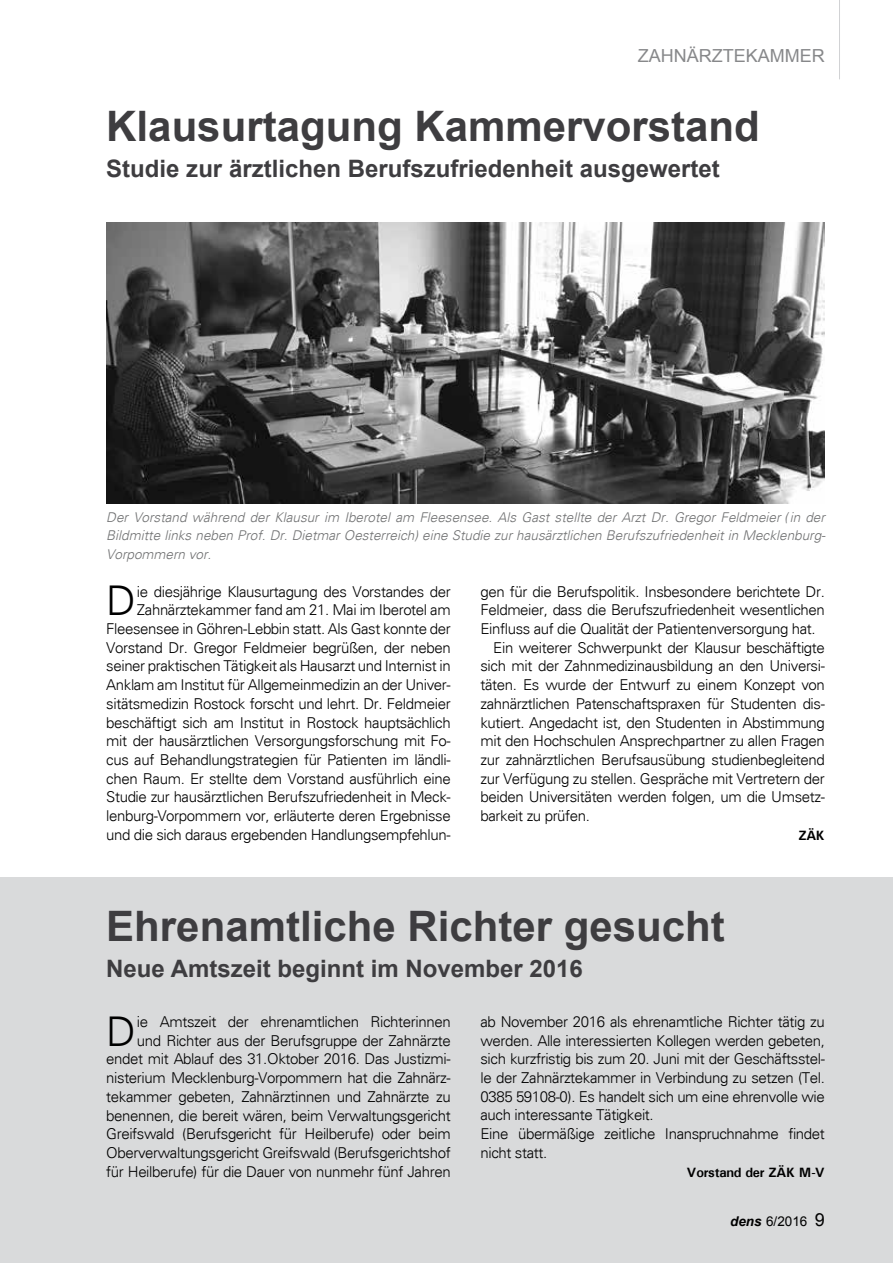
<style>
.page{position:relative;width:893px;height:1263px;background:#fff}
.page>*{position:absolute;margin:0;border:0;box-sizing:border-box;transform-origin:0 0}
.t1{font:700 42px "Arial";color:#3e3d40}
.t2{font:300 41.1px "Univers";color:#000}
.t3{font:700 24px "Arial";color:#3e3d40}
.t4{font:18px "Arial";color:#87888a}
.t5{font:300 15px/18.8px "Univers";letter-spacing:-.025em;color:#000;text-align:right}
.t6{font:italic 300 13.5px/18.8px "Univers";color:#707172;text-align:justify}
.t7{font:700 13.5px "Univers";letter-spacing:-.02em;color:#000}
.t8{font:13.5px "Arial";color:#000}
.s1{font-weight:700;font-style:italic}
.s2{font-size:18px}
</style>
<div class="page">
<hr style="left:839px;top:0;width:1px;height:79px;background:#d1d2d4">
<div style="left:0;top:877px;width:893px;height:386px;background:#d9dadb"></div>
<img style="left:106px;top:222px;width:719px;height:281px">
<p class="t4" style="left:638px;top:44px;width:189px">ZAHNÄRZTEKAMMER</p>
<h1 class="t1" style="left:106px;top:98px;width:655px">Klausurtagung Kammervorstand</h1>
<h3 class="t3" style="left:106px;top:152px;width:615px">Studie zur ärztlichen Berufszufriedenheit ausgewertet</h3>
<p class="t6" style="left:106px;top:508px;width:721px">Der Vorstand während der Klausur im Iberotel am Fleesensee. Als Gast stellte der Arzt Dr. Gregor Feldmeier (in der Bildmitte links neben Prof. Dr. Dietmar Oesterreich) eine Studie zur hausärztlichen Berufszufriedenheit in Mecklenburg-Vorpommern vor.</p>
<h2 class="t2" style="left:106px;top:576px;width:31px">D</h2>
<p class="t5" style="left:106px;top:582px;width:346px">ie diesjährige Klausurtagung des Vorstandes der Zahnärztekammer fand am 21. Mai im Iberotel am Fleesensee in Göhren-Lebbin statt. Als Gast konnte der Vorstand Dr. Gregor Feldmeier begrüßen, der neben seiner praktischen Tätigkeit als Hausarzt und Internist in Anklam am Institut für Allgemeinmedizin an der Univer&shy;sitätsmedizin Rostock forscht und lehrt. Dr. Feldmeier beschäftigt sich am Institut in Rostock hauptsächlich mit der hausärztlichen Versorgungsforschung mit Fo&shy;cus auf Behandlungstrategien für Patienten im ländli&shy;chen Raum. Er stellte dem Vorstand ausführlich eine Studie zur hausärztlichen Berufszufriedenheit in Meck&shy;lenburg-Vorpommern vor, erläuterte deren Ergebnisse und die sich daraus ergebenden Handlungsempfehlun-</p>
<p class="t5" style="left:480px;top:582px;width:346px">gen für die Berufspolitik. Insbesondere berichtete Dr.</p>
<p class="t5" style="left:480px;top:601px;width:346px">Feldmeier, dass die Berufszufriedenheit wesentlichen</p>
<p class="t5" style="left:480px;top:619px;width:337px">Einfluss auf die Qualität der Patientenversorgung hat.</p>
<p class="t5" style="left:493px;top:638px;width:333px">Ein weiterer Schwerpunkt der Klausur beschäftigte</p>
<p class="t5" style="left:480px;top:657px;width:346px">sich mit der Zahnmedizinausbildung an den Universi-</p>
<p class="t5" style="left:480px;top:675px;width:346px">täten. Es wurde der Entwurf zu einem Konzept von</p>
<p class="t5" style="left:480px;top:694px;width:346px">zahnärztlichen Patenschaftspraxen für Studenten dis-</p>
<p class="t5" style="left:480px;top:713px;width:346px">kutiert. Angedacht ist, den Studenten in Abstimmung</p>
<p class="t5" style="left:480px;top:731px;width:346px">mit den Hochschulen Ansprechpartner zu allen Fragen</p>
<p class="t5" style="left:480px;top:750px;width:346px">zur zahnärztlichen Berufsausübung studienbegleitend</p>
<p class="t5" style="left:480px;top:769px;width:346px">zur Verfügung zu stellen. Gespräche mit Vertretern der</p>
<p class="t5" style="left:480px;top:788px;width:346px">beiden Universitäten werden folgen, um die Umsetz-</p>
<p class="t5" style="left:480px;top:806px;width:111px">barkeit zu prüfen.</p>
<p class="t7" style="left:798px;top:827px;width:28px">ZÄK</p>
<h1 class="t1" style="left:106px;top:898px;width:620px">Ehrenamtliche Richter gesucht</h1>
<h3 class="t3" style="left:106px;top:952px;width:478px">Neue Amtszeit beginnt im November 2016</h3>
<h2 class="t2" style="left:106px;top:1006px;width:31px">D</h2>
<p class="t5" style="left:106px;top:1012px;width:346px">ie Amtszeit der ehrenamtlichen Richterinnen<br>und Richter aus der Berufsgruppe der Zahnärzte endet mit Ablauf des 31.Oktober 2016. Das Justizmi&shy;nisterium Mecklenburg-Vorpommern hat die Zahnärz&shy;tekammer gebeten, Zahnärztinnen und Zahnärzte zu benennen, die bereit wären, beim Verwaltungsgericht Greifswald (Berufsgericht für Heilberufe) oder beim Oberverwaltungsgericht Greifswald (Berufsgerichtshof für Heilberufe) für die Dauer von nunmehr fünf Jahren</p>
<p class="t5" style="left:480px;top:1012px;width:346px;text-align:left">ab November 2016 als ehrenamtliche Richter tätig zu werden. Alle interessierten Kollegen werden gebeten, sich kurzfristig bis zum 20. Juni mit der Geschäftsstel&shy;le der Zahnärztekammer in Verbindung zu setzen (Tel.<br>0385 59108-0). Es handelt sich um eine ehrenvolle wie auch interessante Tätigkeit.<br>Eine übermäßige zeitliche Inanspruchnahme findet nicht statt.</p>
<p class="t7" style="left:687px;top:1164px;width:140px">Vorstand der ZÄK M-V</p>
<p class="t8" style="left:730px;top:1212px;width:96px"><span class="s1">dens</span> 6/2016 <span class="s2">9</span></p>
</div>
